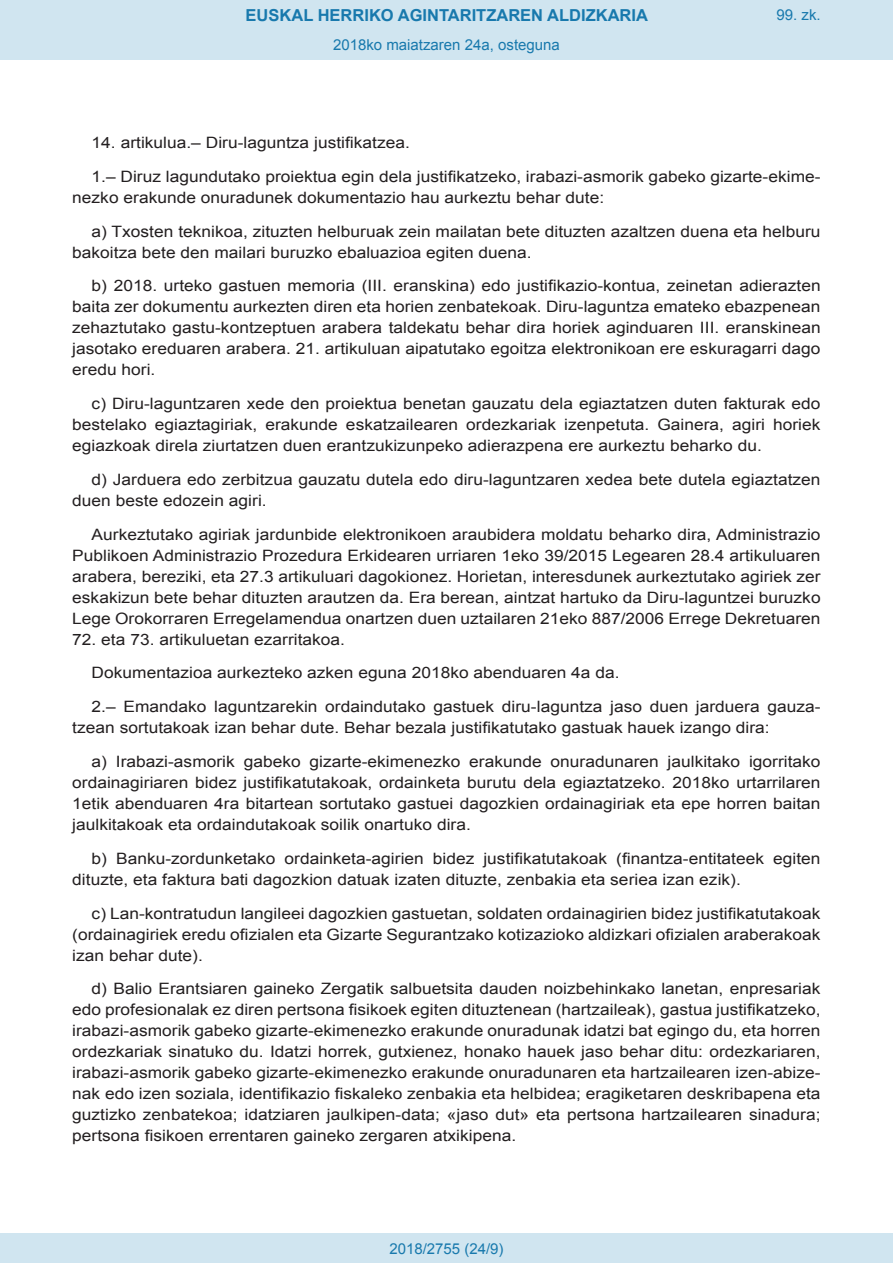
<style>
.page{position:relative;width:893px;height:1263px;background:#fff}
.page>*{position:absolute;margin:0;border:0;box-sizing:border-box;transform-origin:0 0}
.t1{font:700 16.5px "Arial";color:#1879ad}
.BOPVDetalle{font:15.6px/21px "Arial";color:#231f20;text-align:justify;scale:1.11 1}
.Paginacion_Centro{font:15px "Arial";color:#1879ad}
</style>
<div class="page">
<div style="left:0;top:0;width:893px;height:60px;background:#d0e5f0"></div>
<div style="left:0;top:1233px;width:893px;height:30px;background:#d0e5f0"></div>
<p class="t1" style="left:246px;top:4px;width:404px">EUSKAL HERRIKO AGINTARITZAREN ALDIZKARIA</p>
<p class="Paginacion_Centro" style="left:333px;top:35px;width:228px">2018ko maiatzaren 24a, osteguna</p>
<p class="Paginacion_Centro" style="left:776px;top:5px;width:46px">99. zk.</p>
<p class="BOPVDetalle" style="left:92px;top:132px;width:288px">14. artikulua.– Diru-laguntza justifikatzea.</p>
<p class="BOPVDetalle" style="left:72px;top:166px;width:676px;text-indent:19px">1.– Diruz lagundutako proiektua egin dela justifikatzeko, irabazi-asmorik gabeko gizarte-ekime&shy;nezko erakunde onuradunek dokumentazio hau aurkeztu behar dute:</p>
<p class="BOPVDetalle" style="left:72px;top:221px;width:676px;text-indent:19px">a) Txosten teknikoa, zituzten helburuak zein mailatan bete dituzten azaltzen duena eta helburu bakoitza bete den mailari buruzko ebaluazioa egiten duena.</p>
<p class="BOPVDetalle" style="left:72px;top:276px;width:676px;text-indent:19px">b) 2018. urteko gastuen memoria (III. eranskina) edo justifikazio-kontua, zeinetan adierazten baita zer dokumentu aurkezten diren eta horien zenbatekoak. Diru-laguntza emateko ebazpenean zehaztutako gastu-kontzeptuen arabera taldekatu behar dira horiek aginduaren III. eranskinean jasotako ereduaren arabera. 21. artikuluan aipatutako egoitza elektronikoan ere eskuragarri dago eredu hori.</p>
<p class="BOPVDetalle" style="left:72px;top:393px;width:676px;text-indent:19px">c) Diru-laguntzaren xede den proiektua benetan gauzatu dela egiaztatzen duten fakturak edo bestelako egiaztagiriak, erakunde eskatzailearen ordezkariak izenpetuta. Gainera, agiri horiek egiazkoak direla ziurtatzen duen erantzukizunpeko adierazpena ere aurkeztu beharko du.</p>
<p class="BOPVDetalle" style="left:72px;top:469px;width:676px;text-indent:19px">d) Jarduera edo zerbitzua gauzatu dutela edo diru-laguntzaren xedea bete dutela egiaztatzen duen beste edozein agiri.</p>
<p class="BOPVDetalle" style="left:72px;top:524px;width:676px;text-indent:19px">Aurkeztutako agiriak jardunbide elektronikoen araubidera moldatu beharko dira, Administrazio Publikoen Administrazio Prozedura Erkidearen urriaren 1eko 39/2015 Legearen 28.4 artikuluaren arabera, bereziki, eta 27.3 artikuluari dagokionez. Horietan, interesdunek aurkeztutako agiriek zer eskakizun bete behar dituzten arautzen da. Era berean, aintzat hartuko da Diru-laguntzei buruzko Lege Orokorraren Erregelamendua onartzen duen uztailaren 21eko 887/2006 Errege Dekretuaren</p>
<p class="BOPVDetalle" style="left:72px;top:629px;width:247px">72. eta 73. artikuluetan ezarritakoa.</p>
<p class="BOPVDetalle" style="left:92px;top:663px;width:477px">Dokumentazioa aurkezteko azken eguna 2018ko abenduaren 4a da.</p>
<p class="BOPVDetalle" style="left:72px;top:696px;width:676px;text-indent:19px">2.– Emandako laguntzarekin ordaindutako gastuek diru-laguntza jaso duen jarduera gauza&shy;tzean sortutakoak izan behar dute. Behar bezala justifikatutako gastuak hauek izango dira:</p>
<p class="BOPVDetalle" style="left:72px;top:751px;width:676px;text-indent:19px">a) Irabazi-asmorik gabeko gizarte-ekimenezko erakunde onuradunaren jaulkitako igorritako ordainagiriaren bidez justifikatutakoak, ordainketa burutu dela egiaztatzeko. 2018ko urtarrilaren 1etik abenduaren 4ra bitartean sortutako gastuei dagozkien ordainagiriak eta epe horren baitan jaulkitakoak eta ordaindutakoak soilik onartuko dira.</p>
<p class="BOPVDetalle" style="left:72px;top:848px;width:676px;text-indent:19px">b) Banku-zordunketako ordainketa-agirien bidez justifikatutakoak (finantza-entitateek egiten dituzte, eta faktura bati dagozkion datuak izaten dituzte, zenbakia eta seriea izan ezik).</p>
<p class="BOPVDetalle" style="left:72px;top:903px;width:676px;text-indent:19px">c) Lan-kontratudun langileei dagozkien gastuetan, soldaten ordainagirien bidez justifikatutakoak (ordainagiriek eredu ofizialen eta Gizarte Segurantzako kotizazioko aldizkari ofizialen araberakoak izan behar dute).</p>
<p class="BOPVDetalle" style="left:72px;top:978px;width:676px;text-indent:19px">d) Balio Erantsiaren gaineko Zergatik salbuetsita dauden noizbehinkako lanetan, enpresariak edo profesionalak ez diren pertsona fisikoek egiten dituztenean (hartzaileak), gastua justifikatzeko, irabazi-asmorik gabeko gizarte-ekimenezko erakunde onuradunak idatzi bat egingo du, eta horren ordezkariak sinatuko du. Idatzi horrek, gutxienez, honako hauek jaso behar ditu: ordezkariaren, irabazi-asmorik gabeko gizarte-ekimenezko erakunde onuradunaren eta hartzailearen izen-abize&shy;nak edo izen soziala, identifikazio fiskaleko zenbakia eta helbidea; eragiketaren deskribapena eta guztizko zenbatekoa; idatziaren jaulkipen-data; «jaso dut» eta pertsona hartzailearen sinadura; pertsona fisikoen errentaren gaineko zergaren atxikipena.</p>
<p class="Paginacion_Centro" style="left:389px;top:1238px;width:116px">2018/2755 (24/9)</p>
</div>
